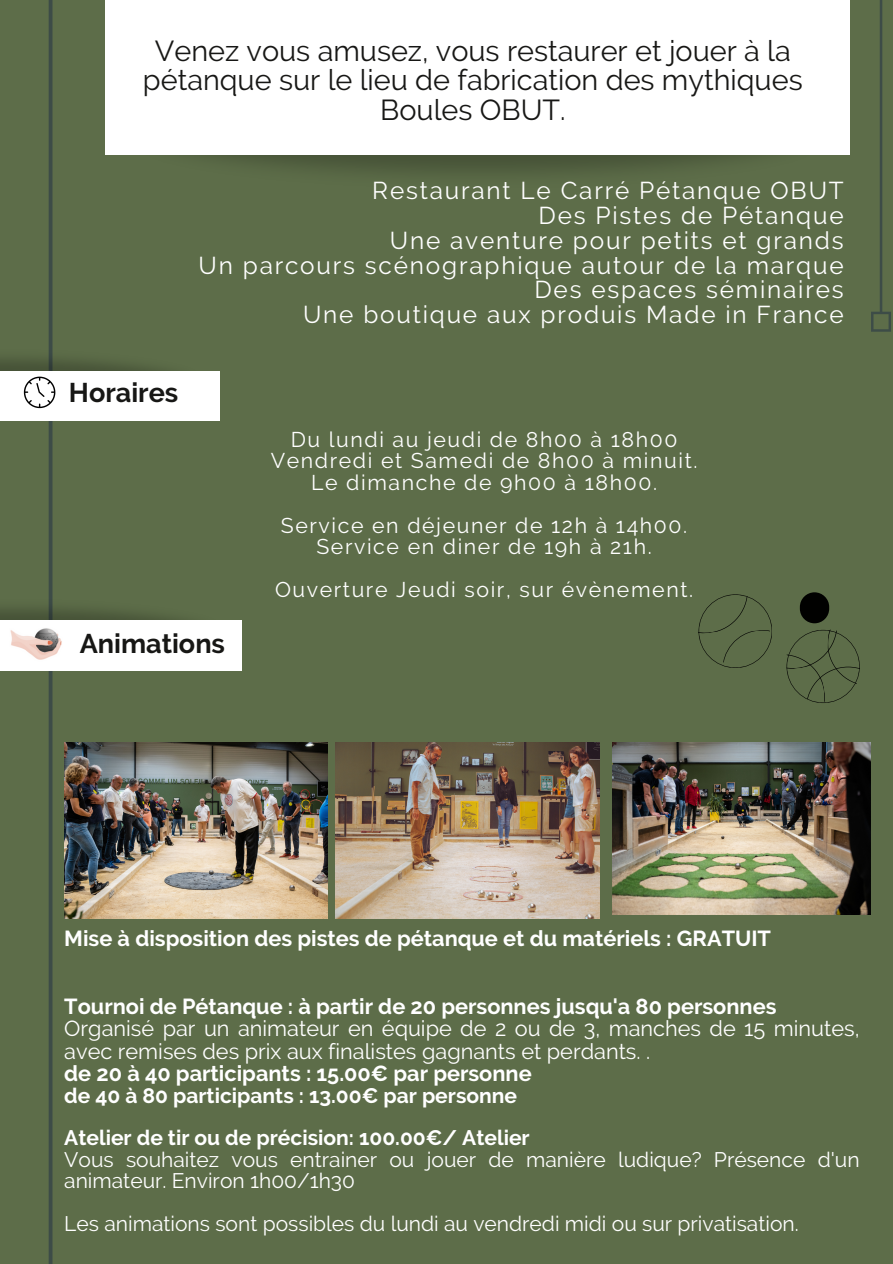
<style>
.page{position:relative;width:893px;height:1264px;background:#fff}
.page>*{position:absolute;margin:0;border:0;box-sizing:border-box;transform-origin:0 0}
.t1{font:28.8px/29.2px "Raleway";color:#171715;text-align:center}
.t2{font:700 27px "Raleway";color:#171715}
.t3{font:24.3px/24.8px "Raleway";letter-spacing:.075em;color:#fff;text-align:right}
.t4{font:700 21.75px "Raleway";color:#fff}
.t5{font:21.75px/22.5px "Raleway";color:#fff}
.t6{font:21.3px "Raleway";letter-spacing:.075em;color:#fff}
.t7{font:21px/21.3px "Raleway";color:#fff}
.t8{font:700 21px "Raleway";color:#fff}
</style>
<div class="page">
<div style="left:0;top:0;width:892px;height:1263px;background:#5d6d49"></div>
<svg style="left:871px;top:0;width:20px;height:332px"></svg>
<img style="left:105px;top:154px;width:745px;height:19px">
<div style="left:105px;top:0;width:745px;height:154px;background:#fff"></div>
<img style="left:0;top:608px;width:242px;height:57px">
<div style="left:0;top:620px;width:241px;height:50px;background:#fff"></div>
<div style="left:0;top:370px;width:220px;height:50px;background:#fff"></div>
<svg style="left:786px;top:629px;width:73px;height:74px"></svg>
<svg style="left:698px;top:594px;width:74px;height:73px"></svg>
<div style="left:799px;top:592px;width:30px;height:31px;background:#010100;border-radius:15px"></div>
<svg style="left:24px;top:0;width:41px;height:1263px"></svg>
<img style="left:10px;top:624px;width:54px;height:38px">
<img style="left:336px;top:742px;width:263px;height:176px">
<img style="left:64px;top:742px;width:264px;height:176px">
<img style="left:613px;top:742px;width:257px;height:172px">
<p class="t1" style="left:143px;top:36px;width:661px">Venez vous amusez, vous restaurer et jouer à la pétanque sur le lieu de fabrication des mythiques<br>Boules OBUT.</p>
<p class="t2" style="left:69px;top:377px;width:111px">Horaires</p>
<p class="t3" style="left:198px;top:178px;width:646px">Restaurant Le Carré Pétanque OBUT<br>Des Pistes de Pétanque<br>Une aventure pour petits et grands<br>Un parcours scénographique autour de la marque Des espaces séminaires<br>Une boutique aux produis Made in France</p>
<h1 class="t6" style="left:291px;top:427px;width:388px">Du lundi au jeudi de 8h00 à 18h00</h1>
<p class="t6" style="left:271px;top:448px;width:428px">Vendredi et Samedi de 8h00 à minuit.</p>
<p class="t6" style="left:311px;top:470px;width:347px">Le dimanche de 9h00 à 18h00.</p>
<p class="t6" style="left:281px;top:512px;width:408px">Service en déjeuner de 12h à 14h00.</p>
<p class="t6" style="left:316px;top:534px;width:337px">Service en diner de 19h à 21h.</p>
<p class="t6" style="left:275px;top:576px;width:419px">Ouverture Jeudi soir, sur évènement.</p>
<p class="t2" style="left:80px;top:628px;width:147px">Animations</p>
<p class="t4" style="left:64px;top:925px;width:708px">Mise à disposition des pistes de pétanque et du matériels : GRATUIT</p>
<h1 class="t4" style="left:64px;top:993px;width:713px">Tournoi de Pétanque : à partir de 20 personnes jusqu'a 80 personnes</h1>
<p class="t5" style="left:64px;top:1017px;width:796px">Organisé par un animateur en équipe de 2 ou de 3, manches de 15 minutes, avec remises des prix aux finalistes gagnants et perdants. .</p>
<p class="t4" style="left:64px;top:1060px;width:469px">de 20 à 40 participants : 15.00€ par personne</p>
<p class="t8" style="left:64px;top:1082px;width:454px">de 40 à 80 participants : 13.00€ par personne</p>
<p class="t8" style="left:64px;top:1125px;width:467px">Atelier de tir ou de précision: 100.00€/ Atelier</p>
<p class="t7" style="left:64px;top:1148px;width:796px">Vous souhaitez vous entrainer ou jouer de manière ludique? Présence d'un animateur. Environ 1h00/1h30</p>
<p class="t7" style="left:64px;top:1212px;width:735px">Les animations sont possibles du lundi au vendredi midi ou sur privatisation.</p>
</div>
